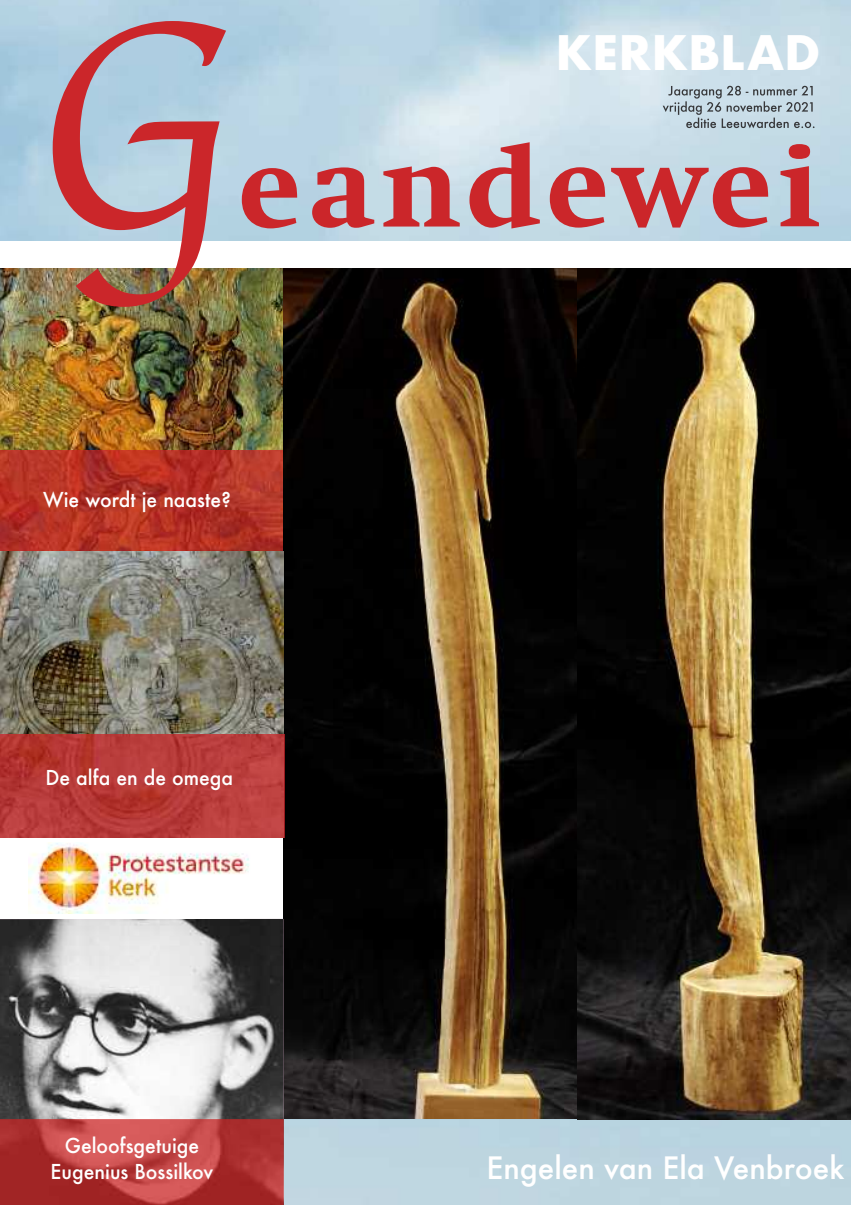
<style>
.page{position:relative;width:851px;height:1205px;background:#fff}
.page>*{position:absolute;margin:0;border:0;box-sizing:border-box;transform-origin:0 0}
.t1{font:300px "Apple Chancery";color:#cb262a}
.t2{font:800 118.75px "Swift";letter-spacing:.05em;color:#cb262a}
.t3{font:700 46.25px "Futura";color:#fff}
.t4{font:500 30px "Futura";color:#fff}
.t5{font:500 20px/26px "Futura";color:#fff;text-align:center}
</style>
<div class="page">
<img style="left:0;top:0;width:850px;height:1205px">
<img style="left:0;top:268px;width:283px;height:182px">
<div style="left:0;top:837px;width:284px;height:78px;background:#fff"></div>
<img style="left:0;top:450px;width:283px;height:101px">
<img style="left:28px;top:842px;width:221px;height:71px">
<img style="left:284px;top:268px;width:293px;height:851px">
<img style="left:283px;top:268px;width:2px;height:283px">
<hr style="left:283px;top:915px;width:1px;height:204px;background:#ccd4e9">
<hr style="left:283px;top:842px;width:1px;height:71px;background:#ccd4e9">
<img style="left:577px;top:268px;width:273px;height:851px">
<div style="left:0;top:241px;width:850px;height:27px;background:#fff"></div>
<img style="left:668px;top:86px;width:68px;height:13px">
<img style="left:662px;top:101px;width:81px;height:14px">
<img style="left:686px;top:118px;width:59px;height:10px">
<img style="left:0;top:551px;width:284px;height:183px">
<img style="left:0;top:919px;width:284px;height:200px">
<img style="left:0;top:1119px;width:284px;height:86px">
<img style="left:0;top:734px;width:285px;height:103px">
<h1 class="t1" style="left:32px;top:-55px;width:201px">G</h1>
<h3 class="t3" style="left:555px;top:19px;width:266px">KERKBLAD</h3>
<h2 class="t2" style="left:238px;top:116px;width:582px">eandewei</h2>
<p class="t5" style="left:43px;top:487px;width:189px">Wie wordt je naaste?</p>
<p class="t5" style="left:45px;top:765px;width:189px">De alfa en de omega</p>
<p class="t5" style="left:51px;top:1132px;width:164px">Geloofsgetuige<br>Eugenius Bossilkov</p>
<h3 class="t4" style="left:486px;top:1151px;width:359px">Engelen van Ela Venbroek</h3>
</div>
